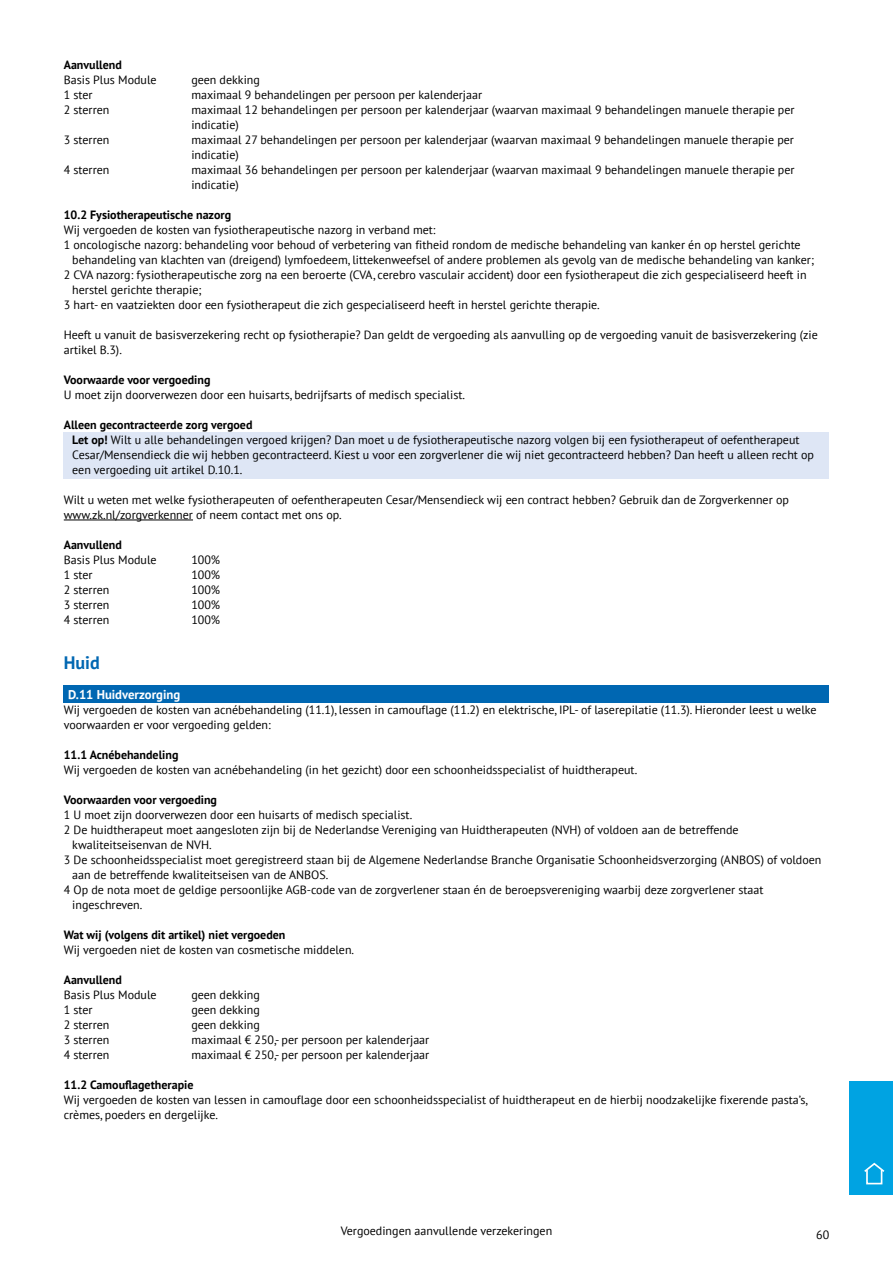
<style>
.page{position:relative;width:893px;height:1263px;background:#fff}
.page>*{position:absolute;margin:0;border:0;box-sizing:border-box;transform-origin:0 0}
.t1{font:700 18px "PT Sans";color:#0067b2}
.t2{font:700 12.75px "PT Sans";color:#fff}
.t3{font:12px/15px "PT Sans";color:#000}
.t4{font:700 12px "PT Sans";color:#000}
.s1{font-weight:700}
</style>
<div class="page">
<div style="left:64px;top:432px;width:765px;height:46px;background:#dee6f5"></div>
<hr style="left:64px;top:520px;width:129px;height:1px;background:#000">
<div style="left:64px;top:685px;width:765px;height:18px;background:#0067b2"></div>
<div style="left:849px;top:1081px;width:44px;height:114px;background:#00a3e2"></div>
<svg style="left:864px;top:1162px;width:21px;height:12px"></svg>
<div style="left:866px;top:1169px;width:16px;height:15px;background:#00a3e2;border:2px solid #fff"></div>
<p class="t4" style="left:64px;top:57px;width:60px">Aanvullend</p>
<p class="t3" style="left:64px;top:72px;width:94px">Basis Plus Module</p>
<p class="t3" style="left:191px;top:72px;width:70px">geen dekking</p>
<p class="t3" style="left:64px;top:87px;width:30px">1 ster</p>
<p class="t3" style="left:191px;top:87px;width:292px">maximaal 9 behandelingen per persoon per kalenderjaar</p>
<p class="t3" style="left:64px;top:102px;width:47px">2 sterren</p>
<p class="t3" style="left:191px;top:102px;width:605px">maximaal 12 behandelingen per persoon per kalenderjaar (waarvan maximaal 9 behandelingen manuele therapie per indicatie)</p>
<p class="t3" style="left:64px;top:132px;width:47px">3 sterren</p>
<p class="t3" style="left:191px;top:132px;width:604px">maximaal 27 behandelingen per persoon per kalenderjaar (waarvan maximaal 9 behandelingen manuele therapie per indicatie)</p>
<p class="t3" style="left:64px;top:162px;width:47px">4 sterren</p>
<p class="t3" style="left:191px;top:162px;width:605px">maximaal 36 behandelingen per persoon per kalenderjaar (waarvan maximaal 9 behandelingen manuele therapie per indicatie)</p>
<p class="t4" style="left:64px;top:207px;width:169px">10.2 Fysiotherapeutische nazorg</p>
<p class="t3" style="left:64px;top:222px;width:373px">Wij vergoeden de kosten van fysiotherapeutische nazorg in verband met:</p>
<p class="t3" style="left:64px;top:237px;width:738px">1 oncologische nazorg: behandeling voor behoud of verbetering van fitheid rondom de medische behandeling van kanker én op herstel gerichte</p>
<p class="t3" style="left:72px;top:252px;width:743px">behandeling van klachten van (dreigend) lymfoedeem, littekenweefsel of andere problemen als gevolg van de medische behandeling van kanker;</p>
<p class="t3" style="left:64px;top:267px;width:744px">2 CVA nazorg: fysiotherapeutische zorg na een beroerte (CVA, cerebro vasculair accident) door een fysiotherapeut die zich gespecialiseerd heeft in</p>
<p class="t3" style="left:72px;top:282px;width:131px">herstel gerichte therapie;</p>
<p class="t3" style="left:64px;top:297px;width:538px">3 hart- en vaatziekten door een fysiotherapeut die zich gespecialiseerd heeft in herstel gerichte therapie.</p>
<p class="t3" style="left:64px;top:327px;width:755px">Heeft u vanuit de basisverzekering recht op fysiotherapie? Dan geldt de vergoeding als aanvulling op de vergoeding vanuit de basisverzekering (zie artikel B.3).</p>
<p class="t4" style="left:64px;top:372px;width:148px">Voorwaarde voor vergoeding</p>
<p class="t3" style="left:64px;top:387px;width:403px">U moet zijn doorverwezen door een huisarts, bedrijfsarts of medisch specialist.</p>
<p class="t3" style="left:72px;top:417px;width:743px;text-indent:-9px"><span class="s1">Alleen gecontracteerde zorg vergoed<br>Let op!</span> Wilt u alle behandelingen vergoed krijgen? Dan moet u de fysiotherapeutische nazorg volgen bij een fysiotherapeut of oefentherapeut Cesar/Mensendieck die wij hebben gecontracteerd. Kiest u voor een zorgverlener die wij niet gecontracteerd hebben? Dan heeft u alleen recht op een vergoeding uit artikel D.10.1.</p>
<p class="t3" style="left:64px;top:492px;width:727px">Wilt u weten met welke fysiotherapeuten of oefentherapeuten Cesar/Mensendieck wij een contract hebben? Gebruik dan de Zorgverkenner op www.zk.nl/zorgverkenner of neem contact met ons op.</p>
<p class="t4" style="left:64px;top:537px;width:60px">Aanvullend</p>
<p class="t3" style="left:64px;top:552px;width:94px">Basis Plus Module</p>
<p class="t3" style="left:191px;top:552px;width:30px">100%</p>
<p class="t3" style="left:64px;top:567px;width:30px">1 ster</p>
<p class="t3" style="left:191px;top:567px;width:30px">100%</p>
<p class="t3" style="left:64px;top:582px;width:47px">2 sterren</p>
<p class="t3" style="left:191px;top:582px;width:30px">100%</p>
<p class="t3" style="left:64px;top:597px;width:47px">3 sterren</p>
<p class="t3" style="left:191px;top:597px;width:30px">100%</p>
<p class="t3" style="left:64px;top:612px;width:47px">4 sterren</p>
<p class="t3" style="left:191px;top:612px;width:30px">100%</p>
<h1 class="t1" style="left:64px;top:651px;width:37px">Huid</h1>
<p class="t2" style="left:68px;top:686px;width:114px">D.11 Huidverzorging</p>
<p class="t3" style="left:64px;top:702px;width:754px">Wij vergoeden de kosten van acnébehandeling (11.1), lessen in camouflage (11.2) en elektrische, IPL- of laserepilatie (11.3). Hieronder leest u welke voorwaarden er voor vergoeding gelden:</p>
<p class="t4" style="left:64px;top:747px;width:116px">11.1 Acnébehandeling</p>
<p class="t3" style="left:64px;top:762px;width:575px">Wij vergoeden de kosten van acnébehandeling (in het gezicht) door een schoonheidsspecialist of huidtherapeut.</p>
<p class="t4" style="left:64px;top:792px;width:155px">Voorwaarden voor vergoeding</p>
<p class="t3" style="left:64px;top:807px;width:350px">1 U moet zijn doorverwezen door een huisarts of medisch specialist.</p>
<p class="t3" style="left:64px;top:822px;width:676px">2 De huidtherapeut moet aangesloten zijn bij de Nederlandse Vereniging van Huidtherapeuten (NVH) of voldoen aan de betreffende</p>
<p class="t3" style="left:72px;top:837px;width:141px">kwaliteitseisenvan de NVH.</p>
<p class="t3" style="left:64px;top:852px;width:759px">3 De schoonheidsspecialist moet geregistreerd staan bij de Algemene Nederlandse Branche Organisatie Schoonheidsverzorging (ANBOS) of voldoen</p>
<p class="t3" style="left:72px;top:867px;width:257px">aan de betreffende kwaliteitseisen van de ANBOS.</p>
<p class="t3" style="left:64px;top:882px;width:701px">4 Op de nota moet de geldige persoonlijke AGB-code van de zorgverlener staan én de beroepsvereniging waarbij deze zorgverlener staat</p>
<p class="t3" style="left:72px;top:897px;width:72px">ingeschreven.</p>
<p class="t4" style="left:64px;top:927px;width:223px">Wat wij (volgens dit artikel) niet vergoeden</p>
<p class="t3" style="left:64px;top:942px;width:292px">Wij vergoeden niet de kosten van cosmetische middelen.</p>
<p class="t4" style="left:64px;top:972px;width:60px">Aanvullend</p>
<p class="t3" style="left:64px;top:987px;width:94px">Basis Plus Module</p>
<p class="t3" style="left:191px;top:987px;width:70px">geen dekking</p>
<p class="t3" style="left:64px;top:1002px;width:30px">1 ster</p>
<p class="t3" style="left:191px;top:1002px;width:70px">geen dekking</p>
<p class="t3" style="left:64px;top:1017px;width:47px">2 sterren</p>
<p class="t3" style="left:191px;top:1017px;width:70px">geen dekking</p>
<p class="t3" style="left:64px;top:1032px;width:47px">3 sterren</p>
<p class="t3" style="left:191px;top:1032px;width:239px">maximaal € 250,- per persoon per kalenderjaar</p>
<p class="t3" style="left:64px;top:1047px;width:47px">4 sterren</p>
<p class="t3" style="left:191px;top:1047px;width:239px">maximaal € 250,- per persoon per kalenderjaar</p>
<p class="t4" style="left:64px;top:1077px;width:131px">11.2 Camouflagetherapie</p>
<p class="t3" style="left:64px;top:1092px;width:745px">Wij vergoeden de kosten van lessen in camouflage door een schoonheidsspecialist of huidtherapeut en de hierbij noodzakelijke fixerende pasta’s, crèmes, poeders en dergelijke.</p>
<p class="t3" style="left:341px;top:1223px;width:213px">Vergoedingen aanvullende verzekeringen</p>
<p class="t3" style="left:816px;top:1227px;width:15px">60</p>
</div>
